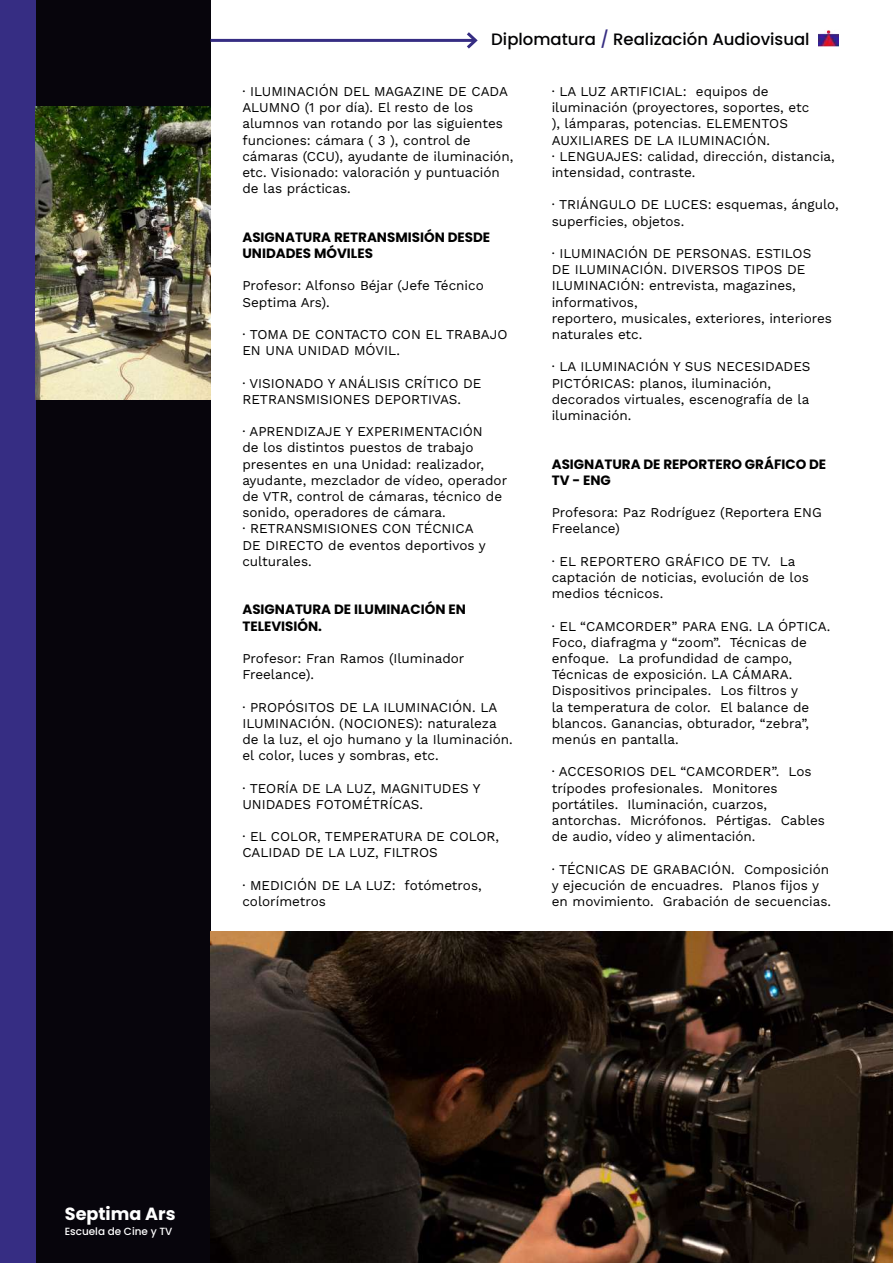
<style>
.page{position:relative;width:893px;height:1263px;background:#fff}
.page>*{position:absolute;margin:0;border:0;box-sizing:border-box;transform-origin:0 0}
.t1{font:700 17.55px "Poppins";color:#fff}
.t2{font:500 16.5px "Poppins";color:#020203}
.t3{font:13.5px/16.2px "Work Sans";color:#000}
.t4{font:700 13.5px/16.2px "Poppins";color:#000}
.t5{font:500 10.35px "Poppins";color:#fff}
.s1{color:#362d82}
</style>
<div class="page">
<div style="left:0;top:0;width:210px;height:1263px;background:#07050c"></div>
<div style="left:0;top:0;width:35px;height:1263px;background:#362d83"></div>
<img style="left:819px;top:30px;width:20px;height:16px">
<hr style="left:210px;top:39px;width:265px;height:3px;background:#362d83">
<svg style="left:464px;top:32px;width:14px;height:17px"></svg>
<img style="left:35px;top:106px;width:175px;height:294px">
<img style="left:210px;top:931px;width:683px;height:332px">
<p class="t2" style="left:491px;top:30px;width:320px">Diplomatura <span class="s1">/</span> Realización Audiovisual</p>
<p class="t3" style="left:242px;top:83px;width:272px">· ILUMINACIÓN DEL MAGAZINE DE CADA ALUMNO (1 por día). El resto de los alumnos van rotando por las siguientes funciones: cámara ( 3 ), control de cámaras (CCU), ayudante de iluminación, etc. Visionado: valoración y puntuación de las prácticas.</p>
<p class="t4" style="left:242px;top:229px;width:249px">ASIGNATURA RETRANSMISIÓN DESDE<br>UNIDADES MÓVILES</p>
<p class="t3" style="left:242px;top:277px;width:243px">Profesor: Alfonso Béjar (Jefe Técnico<br>Septima Ars).</p>
<p class="t3" style="left:242px;top:326px;width:267px">· TOMA DE CONTACTO CON EL TRABAJO<br>EN UNA UNIDAD MÓVIL.</p>
<p class="t3" style="left:242px;top:374px;width:240px">· VISIONADO Y ANÁLISIS CRÍTICO DE<br>RETRANSMISIONES DEPORTIVAS.</p>
<p class="t3" style="left:242px;top:423px;width:266px">· APRENDIZAJE Y EXPERIMENTACIÓN<br>de los distintos puestos de trabajo presentes en una Unidad: realizador, ayudante, mezclador de vídeo, operador de VTR, control de cámaras, técnico de sonido, operadores de cámara.<br>· RETRANSMISIONES CON TÉCNICA<br>DE DIRECTO de eventos deportivos y culturales.</p>
<p class="t4" style="left:242px;top:602px;width:225px">ASIGNATURA DE ILUMINACIÓN EN<br>TELEVISIÓN.</p>
<p class="t3" style="left:242px;top:650px;width:224px">Profesor: Fran Ramos (Iluminador<br>Freelance).</p>
<p class="t3" style="left:242px;top:698px;width:272px">· PROPÓSITOS DE LA ILUMINACIÓN. LA ILUMINACIÓN. (NOCIONES): naturaleza de la luz, el ojo humano y la Iluminación. el color, luces y sombras, etc.</p>
<p class="t3" style="left:242px;top:779px;width:240px">· TEORÍA DE LA LUZ, MAGNITUDES Y<br>UNIDADES FOTOMÉTRÍCAS.</p>
<p class="t3" style="left:242px;top:828px;width:258px">· EL COLOR, TEMPERATURA DE COLOR,<br>CALIDAD DE LA LUZ, FILTROS</p>
<p class="t3" style="left:242px;top:876px;width:241px">· MEDICIÓN DE LA LUZ: fotómetros, colorímetros</p>
<p class="t3" style="left:552px;top:83px;width:285px">· LA LUZ ARTIFICIAL: equipos de iluminación (proyectores, soportes, etc<br>), lámparas, potencias. ELEMENTOS AUXILIARES DE LA ILUMINACIÓN.<br>· LENGUAJES: calidad, dirección, distancia, intensidad, contraste.</p>
<p class="t3" style="left:552px;top:196px;width:288px">· TRIÁNGULO DE LUCES: esquemas, ángulo, superficies, objetos.</p>
<p class="t3" style="left:552px;top:245px;width:282px">· ILUMINACIÓN DE PERSONAS. ESTILOS<br>DE ILUMINACIÓN. DIVERSOS TIPOS DE<br>ILUMINACIÓN: entrevista, magazines, informativos,<br>reportero, musicales, exteriores, interiores naturales etc.</p>
<p class="t3" style="left:552px;top:358px;width:260px">· LA ILUMINACIÓN Y SUS NECESIDADES<br>PICTÓRICAS: planos, iluminación, decorados virtuales, escenografía de la iluminación.</p>
<p class="t4" style="left:552px;top:456px;width:276px">ASIGNATURA DE REPORTERO GRÁFICO DE<br>TV - ENG</p>
<p class="t3" style="left:552px;top:504px;width:272px">Profesora: Paz Rodríguez (Reportera ENG<br>Freelance)</p>
<p class="t3" style="left:552px;top:552px;width:259px">· EL REPORTERO GRÁFICO DE TV. La captación de noticias, evolución de los medios técnicos.</p>
<p class="t3" style="left:552px;top:617px;width:280px">· EL “CAMCORDER” PARA ENG. LA ÓPTICA.<br>Foco, diafragma y “zoom”. Técnicas de enfoque. La profundidad de campo, Técnicas de exposición. LA CÁMARA.<br>Dispositivos principales. Los filtros y<br>la temperatura de color. El balance de blancos. Ganancias, obturador, “zebra”, menús en pantalla.</p>
<p class="t3" style="left:552px;top:763px;width:275px">· ACCESORIOS DEL “CAMCORDER”. Los trípodes profesionales. Monitores portátiles. Iluminación, cuarzos, antorchas. Micrófonos. Pértigas. Cables de audio, vídeo y alimentación.</p>
<p class="t3" style="left:552px;top:860px;width:281px">· TÉCNICAS DE GRABACIÓN. Composición y ejecución de encuadres. Planos fijos y en movimiento. Grabación de secuencias.</p>
<p class="t1" style="left:65px;top:1204px;width:112px">Septima Ars</p>
<p class="t5" style="left:65px;top:1225px;width:109px">Escuela de Cine y TV</p>
</div>
